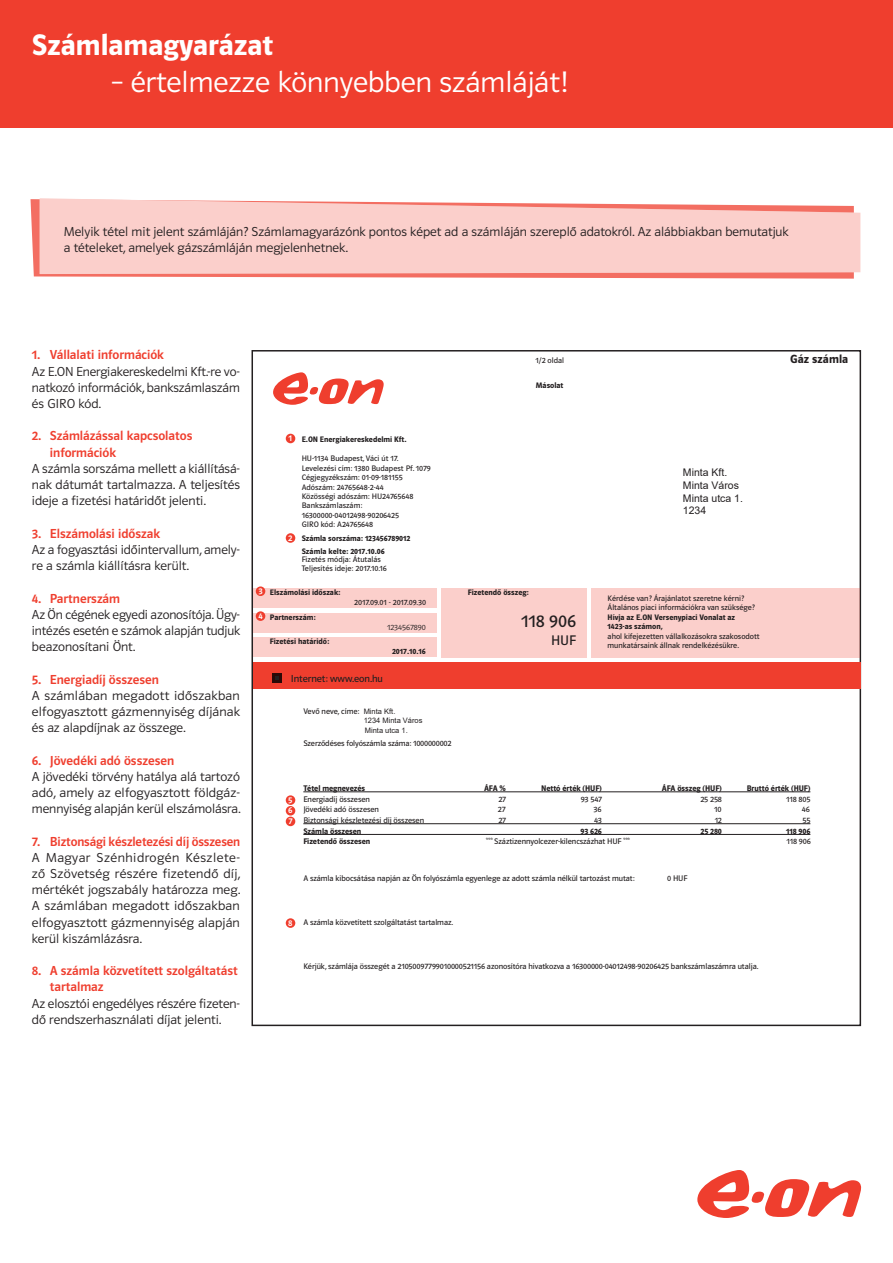
<style>
.page{position:relative;width:893px;height:1263px;background:#fff}
.page>*{position:absolute;margin:0;border:0;box-sizing:border-box;transform-origin:0 0}
.t1{font:300 30.75px "Polo";color:#fff}
.t2{font:600 30.75px "Polo";color:#fff}
.t3{font:18.6px "Polo";letter-spacing:.005em;color:#231f20}
.t4{font:14.4px "Polo";color:#231f20}
._0-szöveg{font:300 13.5px/16.2px "Polo";color:#231f20;text-align:justify}
._1-cim{font:13.5px/16.2px "Polo";color:#ef3e2e}
.t5{font:600 12.3px "Polo";letter-spacing:.005em;color:#231f20}
.t6{font:10.5px "Arial";color:#231f20}
.t7{font:10.5px "Polo";letter-spacing:-.005em;color:#231f20}
._1-cim-2{font:9px "Polo";color:#fff}
.t8{font:8.4px "Polo";letter-spacing:-.005em;color:#231f20}
.t9{font:600 8.4px "Polo";letter-spacing:-.005em;color:#231f20}
.t10{font:8.25px "Polo";letter-spacing:.005em;color:#231f20}
.t11{font:600 8.25px "Polo";color:#231f20}
.t12{font:300 8.25px "Polo";letter-spacing:.005em;color:#231f20}
.t13{font:7.5px "Arial";color:#231f20}
.s1{font-family:"Arial";font-size:7.5px}
</style>
<div class="page">
<svg style="left:697px;top:1170px;width:164px;height:48px"></svg>
<div style="left:253px;top:662px;width:607px;height:27px;background:#ef3e2e"></div>
<div style="left:253px;top:637px;width:183px;height:20px;background:#fbcfcb"></div>
<div style="left:253px;top:613px;width:183px;height:20px;background:#fbcfcb"></div>
<div style="left:253px;top:588px;width:183px;height:20px;background:#fbcfcb"></div>
<div style="left:441px;top:588px;width:146px;height:69px;background:#fbcfcb"></div>
<div style="left:591px;top:588px;width:269px;height:69px;background:#fbcfcb"></div>
<svg style="left:272px;top:673px;width:10px;height:10px"></svg>
<svg style="left:275px;top:676px;width:4px;height:3px"></svg>
<div style="left:0;top:0;width:893px;height:128px;background:#ef3e2e"></div>
<div style="left:286px;top:434px;width:9px;height:9px;background:#ef3e2e;border-radius:50%"></div>
<div style="left:286px;top:533px;width:9px;height:10px;background:#ef3e2e;border-radius:50%"></div>
<div style="left:256px;top:586px;width:9px;height:10px;background:#ef3e2e;border-radius:50%"></div>
<div style="left:256px;top:611px;width:9px;height:10px;background:#ef3e2e;border-radius:50%"></div>
<div style="left:286px;top:806px;width:9px;height:9px;background:#ef3e2e;border-radius:50%"></div>
<div style="left:286px;top:795px;width:9px;height:10px;background:#ef3e2e;border-radius:50%"></div>
<div style="left:286px;top:817px;width:9px;height:9px;background:#ef3e2e;border-radius:50%"></div>
<div style="left:286px;top:918px;width:9px;height:10px;background:#ef3e2e;border-radius:50%"></div>
<svg style="left:31px;top:199px;width:823px;height:80px;fill:#f36e62"></svg>
<svg style="left:40px;top:198px;width:820px;height:76px;background:#facdc9"></svg>
<hr style="left:303px;top:791px;width:507px;height:1px;background:#231f20">
<hr style="left:303px;top:823px;width:507px;height:1px;background:#231f20">
<hr style="left:303px;top:834px;width:507px;height:1px;background:#231f20">
<svg style="left:273px;top:372px;width:111px;height:33px"></svg>
<p class="t2" style="left:32px;top:29px;width:243px">Számlamagyarázat</p>
<p class="t1" style="left:111px;top:66px;width:459px">– értelmezze könnyebben számláját!</p>
<p class="_0-szöveg" style="left:64px;top:224px;width:726px">Melyik tétel mit jelent számláján? Számlamagyarázónk pontos képet ad a számláján szereplő adatokról. Az alábbiakban bemutatjuk a tételeket, amelyek gázszámláján megjelenhetnek.</p>
<p class="_1-cim" style="left:32px;top:347px;width:134px">1. Vállalati információk</p>
<p class="_0-szöveg" style="left:32px;top:363px;width:210px">Az E.ON Energiakereskedelmi Kft.-re vo&shy;natkozó információk, bankszámlaszám és GIRO kód.</p>
<p class="_1-cim" style="left:50px;top:428px;width:144px;text-indent:-18px">2. Számlázással kapcsolatos információk</p>
<p class="_0-szöveg" style="left:32px;top:460px;width:210px">A számla sorszáma mellett a kiállításá&shy;nak dátumát tartalmazza. A teljesítés ideje a fizetési határidőt jelenti.</p>
<p class="_1-cim" style="left:32px;top:525px;width:130px">3. Elszámolási időszak</p>
<p class="_0-szöveg" style="left:32px;top:541px;width:210px">Az a fogyasztási időintervallum, amely&shy;re a számla kiállításra került.</p>
<p class="_1-cim" style="left:32px;top:590px;width:90px">4. Partnerszám</p>
<p class="_0-szöveg" style="left:32px;top:606px;width:210px">Az Ön cégének egyedi azonosítója. Ügy&shy;intézés esetén e számok alapján tudjuk beazonosítani Önt.</p>
<p class="_1-cim" style="left:32px;top:671px;width:129px">5. Energiadíj összesen</p>
<p class="_0-szöveg" style="left:32px;top:687px;width:210px">A számlában megadott időszakban elfogyasztott gázmennyiség díjának és az alapdíjnak az összege.</p>
<p class="_1-cim" style="left:32px;top:752px;width:144px">6. Jövedéki adó összesen</p>
<p class="_0-szöveg" style="left:32px;top:768px;width:210px">A jövedéki törvény hatálya alá tartozó</p>
<p class="_0-szöveg" style="left:32px;top:784px;width:210px">adó, amely az elfogyasztott földgáz&shy;mennyiség alapján kerül elszámolásra.</p>
<p class="_1-cim" style="left:32px;top:833px;width:210px">7. Biztonsági készletezési díj összesen</p>
<p class="_0-szöveg" style="left:32px;top:849px;width:210px">A Magyar Szénhidrogén Készlete&shy;ző Szövetség részére fizetendő díj, mértékét jogszabály határozza meg.<br>A számlában megadott időszakban elfogyasztott gázmennyiség alapján kerül kiszámlázásra.</p>
<p class="_1-cim" style="left:50px;top:963px;width:189px;text-indent:-18px">8. A számla közvetített szolgáltatást tartalmaz</p>
<p class="_0-szöveg" style="left:32px;top:995px;width:210px">Az elosztói engedélyes részére fizeten&shy;dő rendszerhasználati díjat jelenti.</p>
<p class="t10" style="left:535px;top:356px;width:30px">1/2 oldal</p>
<p class="t11" style="left:536px;top:381px;width:29px">Másolat</p>
<p class="t5" style="left:790px;top:353px;width:60px">Gáz számla</p>
<p class="_1-cim-2" style="left:258px;top:586px;width:6px">3</p>
<p class="_1-cim-2" style="left:258px;top:611px;width:6px">4</p>
<p class="_1-cim-2" style="left:289px;top:433px;width:5px">1</p>
<p class="_1-cim-2" style="left:288px;top:533px;width:6px">2</p>
<p class="t11" style="left:302px;top:435px;width:106px">E.ON Energiakereskedelmi Kft.</p>
<p class="t10" style="left:302px;top:454px;width:98px">HU-1134 Budapest, Váci út 17.</p>
<p class="t10" style="left:302px;top:464px;width:131px">Levelezési cím: 1380 Budapest Pf. 1079</p>
<p class="t10" style="left:302px;top:473px;width:102px">Cégjegyzékszám: 01-09-181155</p>
<p class="t10" style="left:302px;top:482px;width:83px">Adószám: 24765648-2-44</p>
<p class="t10" style="left:302px;top:492px;width:113px">Közösségi adószám: HU24765648</p>
<p class="t10" style="left:302px;top:501px;width:62px">Bankszámlaszám:</p>
<p class="t10" style="left:302px;top:511px;width:99px">16300000-04012498-90206425</p>
<p class="t10" style="left:302px;top:520px;width:73px">GIRO kód: A24765648</p>
<p class="t11" style="left:302px;top:546px;width:85px">Számla kelte: 2017.10.06</p>
<p class="t10" style="left:302px;top:555px;width:81px">Fizetés módja: Átutalás</p>
<p class="t10" style="left:302px;top:564px;width:87px">Teljesítés ideje: 2017.10.16</p>
<p class="t11" style="left:302px;top:534px;width:110px">Számla sorszáma: 123456789012</p>
<p class="t11" style="left:270px;top:587px;width:72px">Elszámolási időszak:</p>
<p class="t11" style="left:468px;top:587px;width:62px">Fizetendő összeg:</p>
<p class="t11" style="left:270px;top:612px;width:47px">Partnerszám:</p>
<p class="t11" style="left:270px;top:637px;width:61px">Fizetési határidő:</p>
<p class="t10" style="left:354px;top:597px;width:73px">2017.09.01 - 2017.09.30</p>
<p class="t12" style="left:387px;top:623px;width:40px">1234567890</p>
<p class="t3" style="left:521px;top:611px;width:56px">118 906</p>
<p class="t4" style="left:551px;top:632px;width:26px">HUF</p>
<p class="t11" style="left:392px;top:647px;width:35px">2017.10.16</p>
<p class="t7" style="left:291px;top:672px;width:93px">Internet: www.eon.hu</p>
<p class="t8" style="left:303px;top:707px;width:94px">Vevő neve, címe: <span class="s1">Minta Kft.</span></p>
<p class="t13" style="left:364px;top:715px;width:60px">1234 Minta Város</p>
<p class="t13" style="left:365px;top:725px;width:44px">Minta utca 1.</p>
<p class="t8" style="left:303px;top:739px;width:150px">Szerződéses folyószámla száma: 1000000002</p>
<p class="t6" style="left:683px;top:466px;width:46px">Minta Kft.</p>
<p class="t6" style="left:683px;top:478px;width:58px">Minta Város</p>
<p class="t6" style="left:683px;top:491px;width:62px">Minta utca 1.</p>
<p class="t6" style="left:683px;top:503px;width:25px">1234</p>
<p class="t10" style="left:608px;top:594px;width:138px">Kérdése van? Árajánlatot szeretne kérni?</p>
<p class="t10" style="left:608px;top:603px;width:149px">Általános piaci információkra van szüksége?</p>
<p class="t11" style="left:608px;top:613px;width:129px">Hívja az E.ON Versenypiaci Vonalat az</p>
<p class="t11" style="left:608px;top:622px;width:57px">1423-as számon,</p>
<p class="t10" style="left:608px;top:632px;width:153px">ahol kifejezetten vállalkozásokra szakosodott</p>
<p class="t10" style="left:608px;top:641px;width:133px">munkatársaink állnak rendelkézésükre.</p>
<p class="_1-cim-2" style="left:288px;top:795px;width:6px">5</p>
<p class="_1-cim-2" style="left:288px;top:816px;width:6px">7</p>
<p class="_1-cim-2" style="left:288px;top:806px;width:6px">6</p>
<p class="t9" style="left:303px;top:784px;width:63px">Tétel megnevezés</p>
<p class="t9" style="left:484px;top:784px;width:23px">ÁFA %</p>
<p class="t9" style="left:541px;top:784px;width:62px">Nettó érték (HUF)</p>
<p class="t9" style="left:662px;top:784px;width:62px">ÁFA összeg (HUF)</p>
<p class="t9" style="left:747px;top:784px;width:65px">Bruttó érték (HUF)</p>
<p class="t8" style="left:303px;top:794px;width:68px">Energiadíj összesen</p>
<p class="t8" style="left:498px;top:794px;width:9px">27</p>
<p class="t8" style="left:581px;top:794px;width:23px">93 547</p>
<p class="t8" style="left:700px;top:794px;width:23px">25 258</p>
<p class="t8" style="left:786px;top:794px;width:26px">118 805</p>
<p class="t8" style="left:303px;top:805px;width:77px">Jövedéki adó összesen</p>
<p class="t8" style="left:498px;top:805px;width:9px">27</p>
<p class="t8" style="left:593px;top:805px;width:9px">36</p>
<p class="t8" style="left:714px;top:805px;width:9px">10</p>
<p class="t8" style="left:802px;top:805px;width:9px">46</p>
<p class="t8" style="left:303px;top:816px;width:122px">Biztonsági készletezési díj összesen</p>
<p class="t8" style="left:498px;top:816px;width:9px">27</p>
<p class="t8" style="left:594px;top:816px;width:9px">43</p>
<p class="t8" style="left:715px;top:816px;width:9px">12</p>
<p class="t8" style="left:802px;top:816px;width:9px">55</p>
<p class="t9" style="left:303px;top:826px;width:60px">Számla összesen</p>
<p class="t9" style="left:580px;top:826px;width:23px">93 626</p>
<p class="t9" style="left:700px;top:826px;width:23px">25 280</p>
<p class="t9" style="left:786px;top:826px;width:26px">118 906</p>
<p class="t9" style="left:303px;top:837px;width:68px">Fizetendő összesen</p>
<p class="t8" style="left:486px;top:837px;width:146px">*** Száztizennyolcezer-kilencszázhat HUF ***</p>
<p class="t8" style="left:786px;top:837px;width:26px">118 906</p>
<p class="t8" style="left:303px;top:874px;width:333px">A számla kibocsátása napján az Ön folyószámla egyenlege az adott számla nélkül tartozást mutat:</p>
<p class="t8" style="left:667px;top:874px;width:22px">0 HUF</p>
<p class="_1-cim-2" style="left:288px;top:918px;width:6px">8</p>
<p class="t8" style="left:303px;top:918px;width:151px">A számla közvetített szolgáltatást tartalmaz.</p>
<p class="t8" style="left:303px;top:962px;width:456px">Kérjük, számlája összegét a 21050097799010000521156 azonosítóra hivatkozva a 16300000-04012498-90206425 bankszámlaszámra utalja.</p>
</div>
